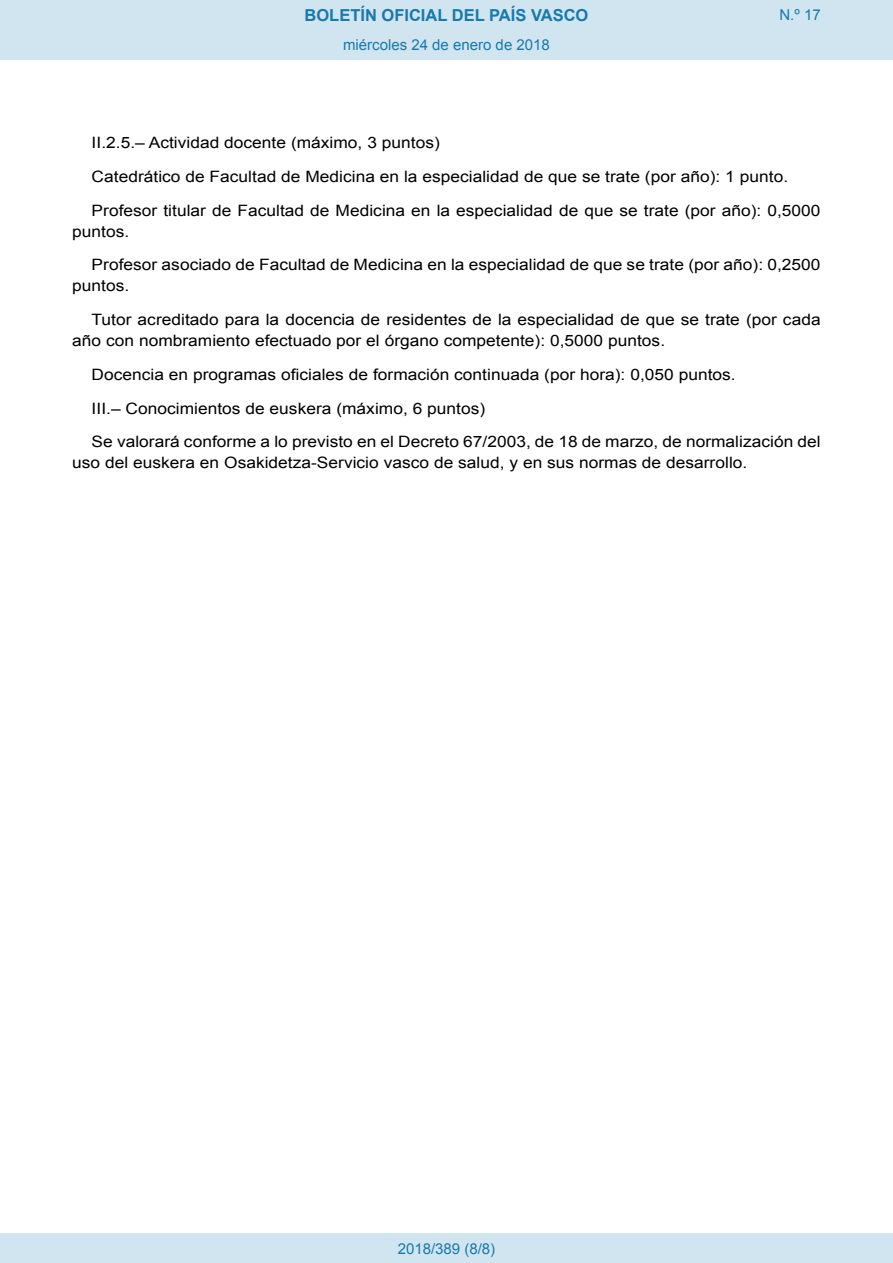
<style>
.page{position:relative;width:893px;height:1263px;background:#fff}
.page>*{position:absolute;margin:0;border:0;box-sizing:border-box;transform-origin:0 0}
.t1{font:700 16.5px "Arial";color:#1879ad}
.BOPVDetalle{font:15.6px/21px "Arial";color:#000;scale:1.11 1}
.Paginacion_Centro{font:15px "Arial";color:#1879ad}
</style>
<div class="page">
<div style="left:0;top:0;width:893px;height:60px;background:#d0e5f0"></div>
<div style="left:0;top:1233px;width:893px;height:30px;background:#d0e5f0"></div>
<p class="t1" style="left:305px;top:4px;width:285px">BOLETÍN OFICIAL DEL PAÍS VASCO</p>
<p class="Paginacion_Centro" style="left:343px;top:35px;width:208px">miércoles 24 de enero de 2018</p>
<p class="Paginacion_Centro" style="left:779px;top:5px;width:43px">N.º 17</p>
<p class="BOPVDetalle" style="left:92px;top:132px;width:315px">II.2.5.– Actividad docente (máximo, 3 puntos)</p>
<p class="BOPVDetalle" style="left:92px;top:166px;width:629px">Catedrático de Facultad de Medicina en la especialidad de que se trate (por año): 1 punto.</p>
<p class="BOPVDetalle" style="left:72px;top:200px;width:676px;text-indent:19px">Profesor titular de Facultad de Medicina en la especialidad de que se trate (por año): 0,5000 puntos.</p>
<p class="BOPVDetalle" style="left:72px;top:255px;width:676px;text-indent:19px">Profesor asociado de Facultad de Medicina en la especialidad de que se trate (por año): 0,2500 puntos.</p>
<p class="BOPVDetalle" style="left:72px;top:309px;width:676px;text-indent:19px">Tutor acreditado para la docencia de residentes de la especialidad de que se trate (por cada año con nombramiento efectuado por el órgano competente): 0,5000 puntos.</p>
<p class="BOPVDetalle" style="left:92px;top:364px;width:582px">Docencia en programas oficiales de formación continuada (por hora): 0,050 puntos.</p>
<p class="BOPVDetalle" style="left:92px;top:398px;width:356px">III.– Conocimientos de euskera (máximo, 6 puntos)</p>
<p class="BOPVDetalle" style="left:72px;top:432px;width:676px;text-indent:19px">Se valorará conforme a lo previsto en el Decreto 67/2003, de 18 de marzo, de normalización del uso del euskera en Osakidetza-Servicio vasco de salud, y en sus normas de desarrollo.</p>
<p class="Paginacion_Centro" style="left:398px;top:1238px;width:99px">2018/389 (8/8)</p>
</div>
